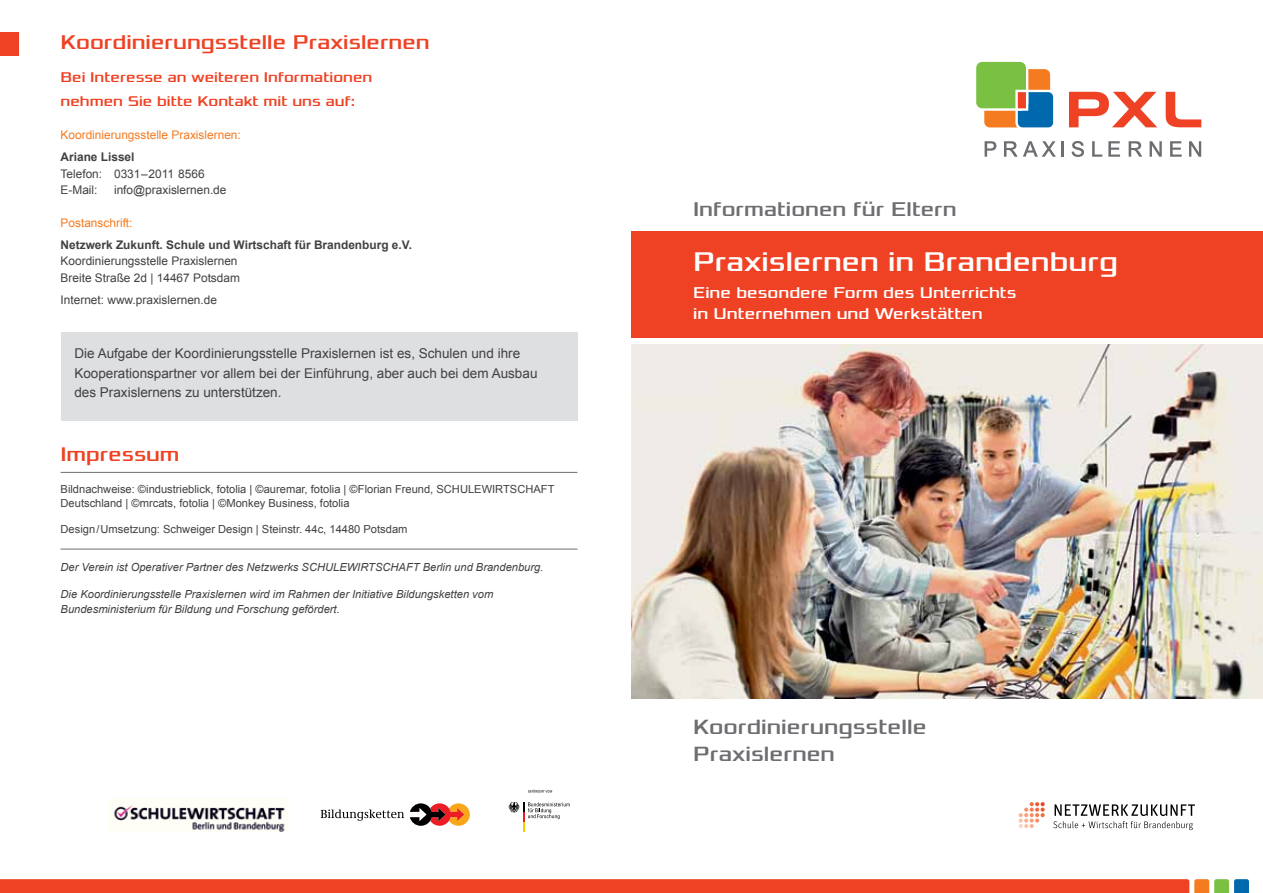
<style>
.page{position:relative;width:1263px;height:893px;background:#fff}
.page>*{position:absolute;margin:0;border:0;box-sizing:border-box;transform-origin:0 0}
.t1{font:28.5px "Xolonium";color:#fff}
.t2{font:21.75px/27px "Xolonium";color:#6d6e71}
.t3{font:21px "Xolonium";color:#ef4123}
.t4{font:21px "Xolonium";color:#6d6e71}
.t5{font:20.85px "Xolonium";color:#ef4123}
.t6{font:16.5px/21px "Xolonium";color:#fff}
.t7{font:14.85px/23.7px "Xolonium";color:#ef4123}
.t8{font:13.5px/19.5px "Arial";color:#414042}
.t9{font:11.85px/16.4px "Arial";color:#414042}
.t10{font:700 11.85px "Arial";color:#414042}
.t11{font:11.85px "Arial";color:#f47b20}
.t12{font:italic 11.1px/14.9px "Arial";color:#414042}
.t13{font:11.1px/14.9px "Arial";color:#414042}
</style>
<div class="page">
<div style="left:631px;top:232px;width:632px;height:106px;background:#ef4123"></div>
<svg style="left:976px;top:61px;width:78px;height:67px;background:#95ab74"></svg>
<svg style="left:1069px;top:92px;width:88px;height:35px"></svg>
<svg style="left:1166px;top:92px;width:35px;height:35px"></svg>
<svg style="left:984px;top:141px;width:12px;height:16px"></svg>
<svg style="left:1004px;top:141px;width:52px;height:16px"></svg>
<hr style="left:1061px;top:141px;width:3px;height:16px;background:#6d6e71">
<svg style="left:1071px;top:141px;width:13px;height:16px"></svg>
<svg style="left:1092px;top:141px;width:10px;height:16px"></svg>
<svg style="left:1108px;top:141px;width:12px;height:16px"></svg>
<svg style="left:1129px;top:141px;width:13px;height:16px"></svg>
<svg style="left:1149px;top:141px;width:13px;height:16px"></svg>
<svg style="left:1170px;top:141px;width:12px;height:16px"></svg>
<svg style="left:1189px;top:141px;width:12px;height:16px"></svg>
<img style="left:631px;top:345px;width:632px;height:353px">
<svg style="left:1019px;top:802px;width:26px;height:26px"></svg>
<svg style="left:1053px;top:804px;width:142px;height:26px"></svg>
<div style="left:0;top:32px;width:18px;height:24px;background:#ef4123"></div>
<hr style="left:61px;top:472px;width:516px;height:1px;background:#6d6e71">
<hr style="left:61px;top:549px;width:516px;height:1px;background:#6d6e71">
<svg style="left:0;top:879px;width:1249px;height:14px;background:#eb482a"></svg>
<div style="left:61px;top:332px;width:516px;height:89px;background:#dedfe0"></div>
<svg style="left:508px;top:802px;width:62px;height:30px"></svg>
<svg style="left:528px;top:789px;width:24px;height:4px"></svg>
<svg style="left:321px;top:809px;width:83px;height:12px"></svg>
<svg style="left:410px;top:803px;width:60px;height:23px"></svg>
<img style="left:113px;top:804px;width:172px;height:27px">
<h3 class="t3" style="left:61px;top:30px;width:371px">Koordinierungsstelle Praxislernen</h3>
<h3 class="t7" style="left:61px;top:65px;width:313px">Bei Interesse an weiteren Informationen nehmen Sie bitte Kontakt mit uns auf:</h3>
<p class="t11" style="left:61px;top:127px;width:182px">Koordinierungsstelle Praxislernen:</p>
<p class="t10" style="left:61px;top:149px;width:75px">Ariane Lissel</p>
<p class="t9" style="left:61px;top:165px;width:146px">Telefon: 0331–2011 8566<br>E-Mail:</p>
<p class="t9" style="left:114px;top:182px;width:114px">info@praxislernen.de</p>
<p class="t11" style="left:61px;top:215px;width:73px">Postanschrift:</p>
<p class="t10" style="left:61px;top:237px;width:353px">Netzwerk Zukunft. Schule und Wirtschaft für Brandenburg e.V.</p>
<p class="t9" style="left:61px;top:253px;width:181px">Koordinierungsstelle Praxislernen<br>Breite Straße 2d | 14467 Potsdam</p>
<p class="t9" style="left:61px;top:292px;width:158px">Internet: www.praxislernen.de</p>
<p class="t8" style="left:74px;top:344px;width:465px">Die Aufgabe der Koordinierungsstelle Praxislernen ist es, Schulen und ihre<br>Kooperationspartner vor allem bei der Einführung, aber auch bei dem Ausbau des Praxislernens zu unterstützen.</p>
<h3 class="t5" style="left:61px;top:442px;width:120px">Impressum</h3>
<p class="t13" style="left:61px;top:481px;width:495px">Bildnachweise: ©industrieblick, fotolia | ©auremar, fotolia | ©Florian Freund, SCHULEWIRTSCHAFT<br>Deutschland | ©mrcats, fotolia | ©Monkey Business, fotolia</p>
<p class="t13" style="left:61px;top:522px;width:348px">Design/Umsetzung: Schweiger Design | Steinstr. 44c, 14480 Potsdam</p>
<p class="t12" style="left:61px;top:560px;width:484px">Der Verein ist Operativer Partner des Netzwerks SCHULEWIRTSCHAFT Berlin und Brandenburg.</p>
<p class="t12" style="left:61px;top:587px;width:434px">Die Koordinierungsstelle Praxislernen wird im Rahmen der Initiative Bildungsketten vom<br>Bundesministerium für Bildung und Forschung gefördert.</p>
<h3 class="t4" style="left:693px;top:197px;width:265px">Informationen für Eltern</h3>
<h1 class="t1" style="left:693px;top:245px;width:426px">Praxislernen in Brandenburg</h1>
<h3 class="t6" style="left:693px;top:282px;width:325px">Eine besondere Form des Unterrichts in Unternehmen und Werkstätten</h3>
<h2 class="t2" style="left:693px;top:713px;width:235px">Koordinierungsstelle<br>Praxislernen</h2>
</div>
